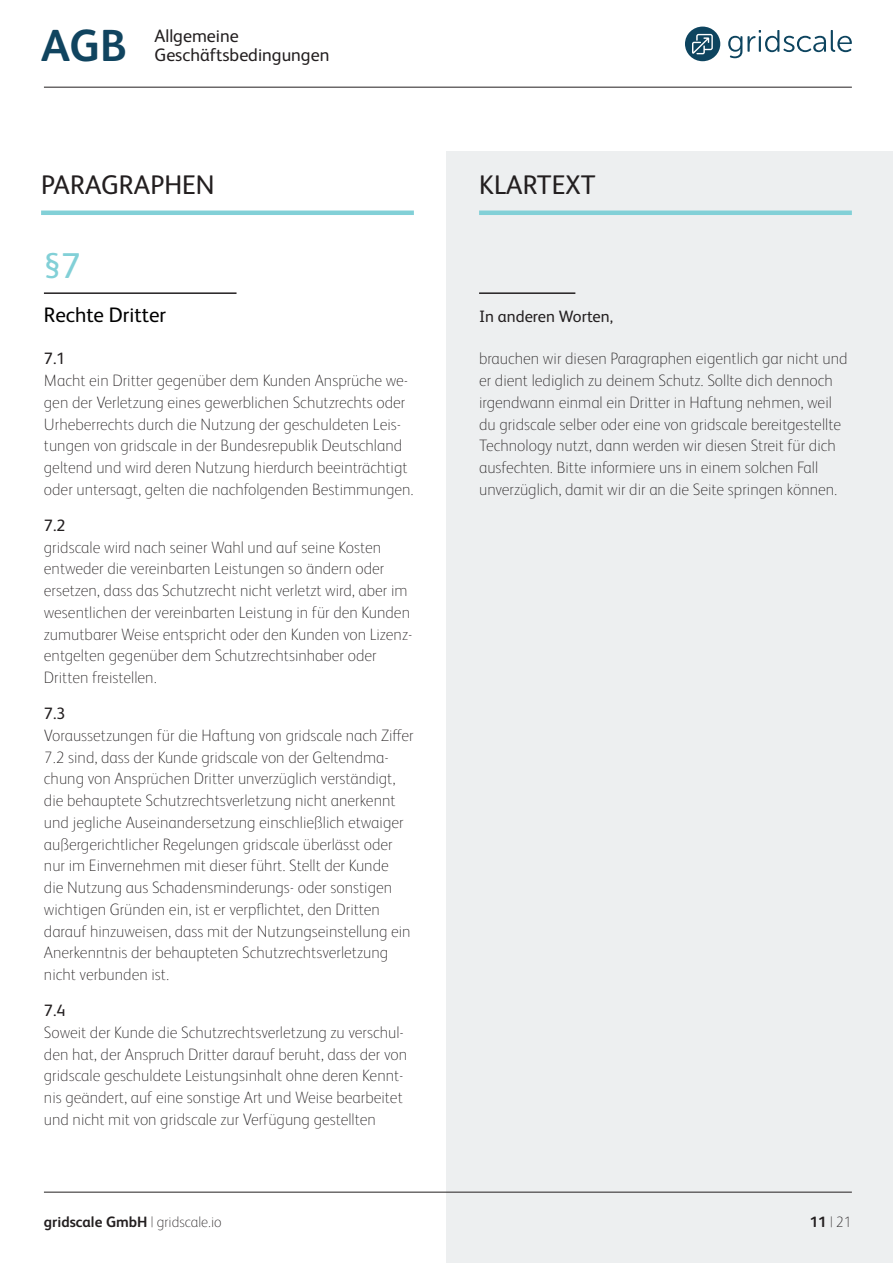
<style>
.page{position:relative;width:893px;height:1263px;background:#fff}
.page>*{position:absolute;margin:0;border:0;box-sizing:border-box;transform-origin:0 0}
.t1{font:700 45px "FS Albert Pro";color:#10445f}
.t2{font:36px "FS Albert Pro";color:#82d0d7}
.t3{font:27px "FS Albert Pro";color:#231f20}
.t4{font:21px "FS Albert Pro";color:#000001}
.t5{font:18px/19.5px "FS Albert Pro";color:#231f20}
.t6{font:100 16.5px/21.8px "FS Albert Pro";color:#231f20}
.t7{font:16.5px "FS Albert Pro";color:#231f20}
.t8{font:700 15px "FS Albert Pro";color:#231f20}
.t9{font:100 15px "FS Albert Pro";color:#231f20}
.s1{font-weight:100}
.s2{font-weight:700}
</style>
<div class="page">
<div style="left:446px;top:151px;width:447px;height:1112px;background:#edeff0"></div>
<div style="left:41px;top:210px;width:373px;height:5px;background:#82d0d7"></div>
<div style="left:479px;top:210px;width:373px;height:5px;background:#82d0d7"></div>
<hr style="left:44px;top:1192px;width:808px;height:1px;background:#231f20">
<svg style="left:685px;top:27px;width:35px;height:34px"></svg>
<svg style="left:728px;top:30px;width:124px;height:28px"></svg>
<hr style="left:44px;top:87px;width:808px;height:1px;background:#231f20">
<hr style="left:479px;top:292px;width:96px;height:2px;background:#231f20">
<hr style="left:44px;top:292px;width:193px;height:2px;background:#231f20">
<h1 class="t1" style="left:41px;top:14px;width:87px">AGB</h1>
<p class="t5" style="left:154px;top:24px;width:176px">Allgemeine<br>Geschäftsbedingungen</p>
<h3 class="t3" style="left:41px;top:165px;width:175px">PARAGRAPHEN</h3>
<h3 class="t3" style="left:479px;top:165px;width:118px">KLARTEXT</h3>
<h2 class="t2" style="left:44px;top:240px;width:38px">§7</h2>
<p class="t4" style="left:44px;top:300px;width:124px">Rechte Dritter</p>
<p class="t7" style="left:44px;top:347px;width:23px">7.1</p>
<p class="t6" style="left:44px;top:369px;width:371px">Macht ein Dritter gegenüber dem Kunden Ansprüche we&shy;gen der Verletzung eines gewerblichen Schutzrechts oder Urheberrechts durch die Nutzung der geschuldeten Leis&shy;tungen von gridscale in der Bundesrepublik Deutschland geltend und wird deren Nutzung hierdurch beeinträchtigt oder untersagt, gelten die nachfolgenden Bestimmungen.</p>
<p class="t7" style="left:44px;top:513px;width:23px">7.2</p>
<p class="t6" style="left:44px;top:535px;width:370px">gridscale wird nach seiner Wahl und auf seine Kosten entweder die vereinbarten Leistungen so ändern oder ersetzen, dass das Schutzrecht nicht verletzt wird, aber im wesentlichen der vereinbarten Leistung in für den Kunden zumutbarer Weise entspricht oder den Kunden von Lizenz&shy;entgelten gegenüber dem Schutzrechtsinhaber oder Dritten freistellen.</p>
<p class="t7" style="left:44px;top:702px;width:23px">7.3</p>
<p class="t6" style="left:44px;top:724px;width:371px">Voraussetzungen für die Haftung von gridscale nach Ziffer 7.2 sind, dass der Kunde gridscale von der Geltendma&shy;chung von Ansprüchen Dritter unverzüglich verständigt, die behauptete Schutzrechtsverletzung nicht anerkennt und jegliche Auseinandersetzung einschließlich etwaiger außergerichtlicher Regelungen gridscale überlässt oder nur im Einvernehmen mit dieser führt. Stellt der Kunde<br>die Nutzung aus Schadensminderungs- oder sonstigen wichtigen Gründen ein, ist er verpflichtet, den Dritten darauf hinzuweisen, dass mit der Nutzungseinstellung ein Anerkenntnis der behaupteten Schutzrechtsverletzung nicht verbunden ist.</p>
<p class="t7" style="left:44px;top:999px;width:23px">7.4</p>
<p class="t6" style="left:44px;top:1020px;width:365px">Soweit der Kunde die Schutzrechtsverletzung zu verschul&shy;den hat, der Anspruch Dritter darauf beruht, dass der von gridscale geschuldete Leistungsinhalt ohne deren Kennt&shy;nis geändert, auf eine sonstige Art und Weise bearbeitet und nicht mit von gridscale zur Verfügung gestellten</p>
<p class="t7" style="left:479px;top:304px;width:135px">In anderen Worten,</p>
<p class="t6" style="left:479px;top:347px;width:370px">brauchen wir diesen Paragraphen eigentlich gar nicht und er dient lediglich zu deinem Schutz. Sollte dich dennoch irgendwann einmal ein Dritter in Haftung nehmen, weil du gridscale selber oder eine von gridscale bereitgestellte Technology nutzt, dann werden wir diesen Streit für dich ausfechten. Bitte informiere uns in einem solchen Fall unverzüglich, damit wir dir an die Seite springen können.</p>
<p class="t8" style="left:44px;top:1211px;width:179px">gridscale GmbH <span class="s1">| gridscale.io</span></p>
<p class="t9" style="left:810px;top:1212px;width:44px"><span class="s2">11</span> | 21</p>
</div>
